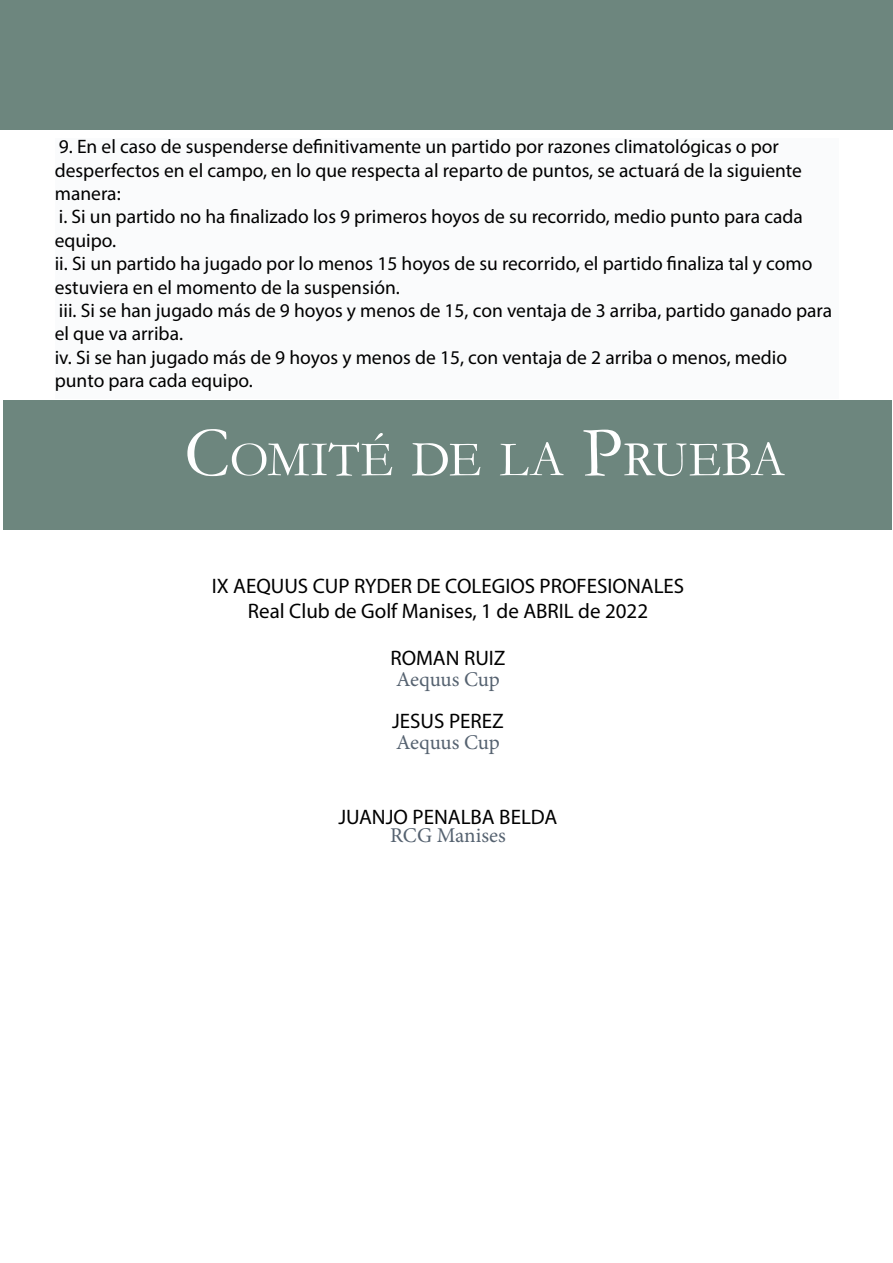
<style>
.page{position:relative;width:893px;height:1263px;background:#fff}
.page>*{position:absolute;margin:0;border:0;box-sizing:border-box;transform-origin:0 0}
.t1{font:50.4px "Garamond";letter-spacing:-.01em;color:#fff}
.t2{font:21px/25.2px "Myriad Pro";color:#000;text-align:center}
.t3{font:21px "Minion Pro";letter-spacing:-.01em;color:#556270}
.t4{font:19.5px/23.4px "Myriad Pro";color:#000}
.s1{font-size:72px}
</style>
<div class="page">
<div style="left:0;top:0;width:893px;height:130px;background:#6d867e"></div>
<div style="left:55px;top:139px;width:783px;height:260px;background:#fafbfc"></div>
<div style="left:3px;top:400px;width:889px;height:129px;background:#6d867e"></div>
<p class="t4" style="left:55px;top:135px;width:779px">9. En el caso de suspenderse definitivamente un partido por razones climatológicas o por desperfectos en el campo, en lo que respecta al reparto de puntos, se actuará de la siguiente manera:<br>i. Si un partido no ha finalizado los 9 primeros hoyos de su recorrido, medio punto para cada equipo.<br>ii. Si un partido ha jugado por lo menos 15 hoyos de su recorrido, el partido finaliza tal y como estuviera en el momento de la suspensión.<br>iii. Si se han jugado más de 9 hoyos y menos de 15, con ventaja de 3 arriba, partido ganado para el que va arriba.<br>iv. Si se han jugado más de 9 hoyos y menos de 15, con ventaja de 2 arriba o menos, medio punto para cada equipo.</p>
<h1 class="t1" style="left:184px;top:425px;width:602px"><span class="s1">C</span>OMITÉ DE LA <span class="s1">P</span>RUEBA</h1>
<p class="t2" style="left:212px;top:573px;width:474px">IX AEQUUS CUP RYDER DE COLEGIOS PROFESIONALES<br>Real Club de Golf Manises, 1 de ABRIL de 2022</p>
<p class="t2" style="left:390px;top:645px;width:117px">ROMAN RUIZ</p>
<p class="t3" style="left:396px;top:665px;width:105px">Aequus Cup</p>
<p class="t2" style="left:392px;top:708px;width:113px">JESUS PEREZ</p>
<p class="t3" style="left:396px;top:728px;width:105px">Aequus Cup</p>
<p class="t2" style="left:338px;top:804px;width:220px">JUANJO PENALBA BELDA</p>
<p class="t3" style="left:390px;top:821px;width:117px">RCG Manises</p>
</div>
